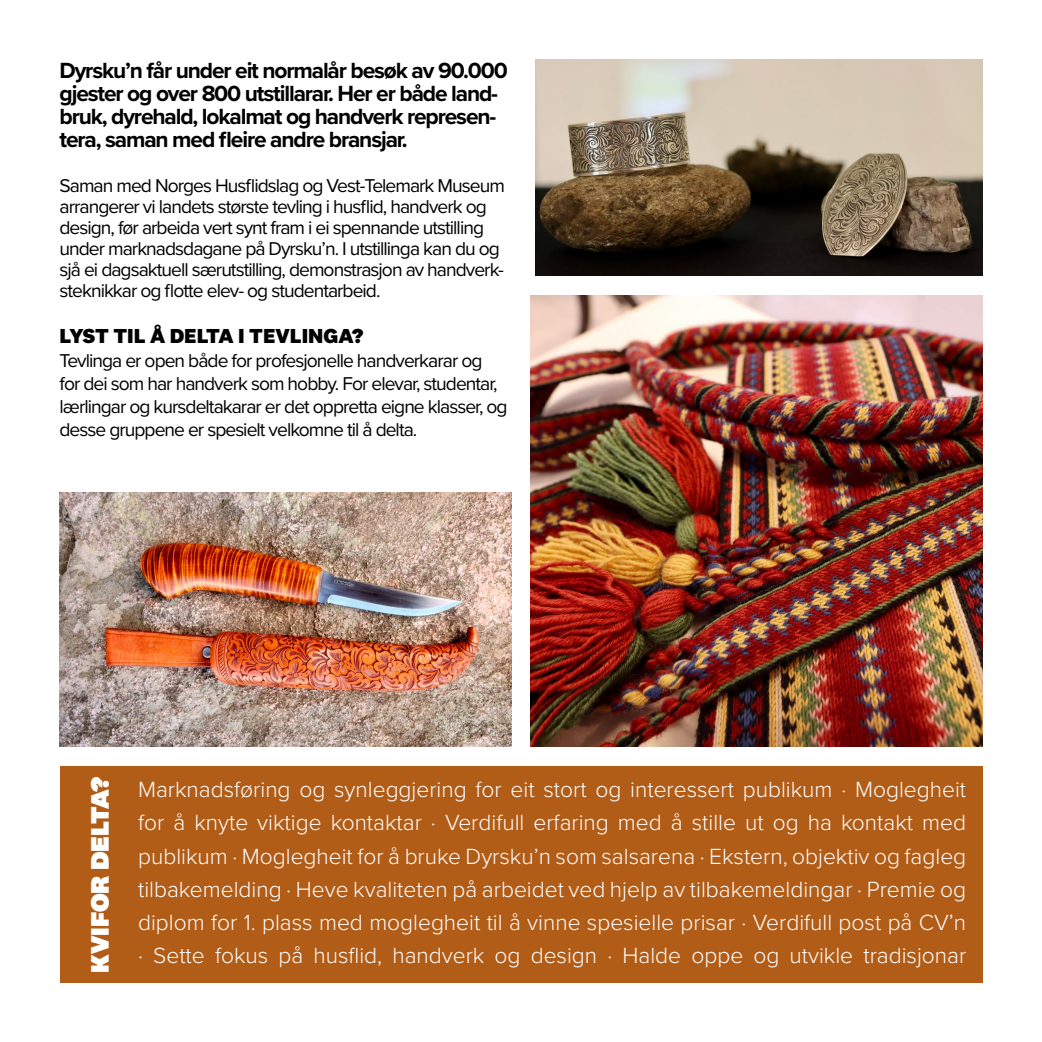
<style>
.page{position:relative;width:1042px;height:1042px;background:#fff}
.page>*{position:absolute;margin:0;border:0;box-sizing:border-box;transform-origin:0 0}
.t1{font:900 26.25px "National 2";letter-spacing:-.005em;color:#fff}
.t2{font:300 22.75px/33.2px "Proxima Nova";color:#fff;text-align:justify}
.t3{font:700 22.75px/23.3px "Proxima Nova";letter-spacing:-.05em;color:#000}
.t4{font:800 21px "National 2";color:#000}
.t5{font:19.25px/21px "Proxima Nova";letter-spacing:-.05em;color:#000}
</style>
<div class="page">
<div style="left:60px;top:766px;width:922px;height:217px;background:#b15c17"></div>
<img style="left:531px;top:295px;width:451px;height:452px">
<img style="left:60px;top:493px;width:451px;height:254px">
<img style="left:536px;top:60px;width:446px;height:216px">
<p class="t3" style="left:60px;top:58px;width:450px">Dyrsku’n får under eit normalår besøk av 90.000 gjester og over 800 utstillarar. Her er både land&shy;bruk, dyrehald, lokalmat og handverk represen&shy;tera, saman med fleire andre bransjar.</p>
<p class="t5" style="left:60px;top:174px;width:447px">Saman med Norges Husflidslag og Vest-Telemark Museum arrangerer vi landets største tevling i husflid, handverk og design, før arbeida vert synt fram i ei spennande utstilling under marknadsdagane på Dyrsku’n. I utstillinga kan du og sjå ei dagsaktuell særutstilling, demonstrasjon av handverk&shy;steknikkar og flotte elev- og studentarbeid.</p>
<p class="t4" style="left:60px;top:323px;width:305px">LYST TIL Å DELTA I TEVLINGA?</p>
<p class="t5" style="left:60px;top:348px;width:449px;line-height:23.3px">Tevlinga er open både for profesjonelle handverkarar og for dei som har handverk som hobby. For elevar, studentar, lærlingar og kursdeltakarar er det oppretta eigne klasser, og desse gruppene er spesielt velkomne til å delta.</p>
<h1 class="t1" style="left:83px;top:972px;width:198px;rotate:-90deg">KVIFOR DELTA?</h1>
<p class="t2" style="left:138px;top:771px;width:829px">Marknadsføring og synleggjering for eit stort og interessert publikum ∙ Moglegheit for å knyte viktige kontaktar ∙ Verdifull erfaring med å stille ut og ha kontakt med publikum ∙ Moglegheit for å bruke Dyrsku’n som salsarena ∙ Ekstern, objektiv og fagleg tilbakemelding ∙ Heve kvaliteten på arbeidet ved hjelp av tilbakemeldingar ∙ Premie og diplom for 1. plass med moglegheit til å vinne spesielle prisar ∙ Verdifull post på CV’n ∙ Sette fokus på husflid, handverk og design ∙ Halde oppe og utvikle tradisjonar</p>
</div>
